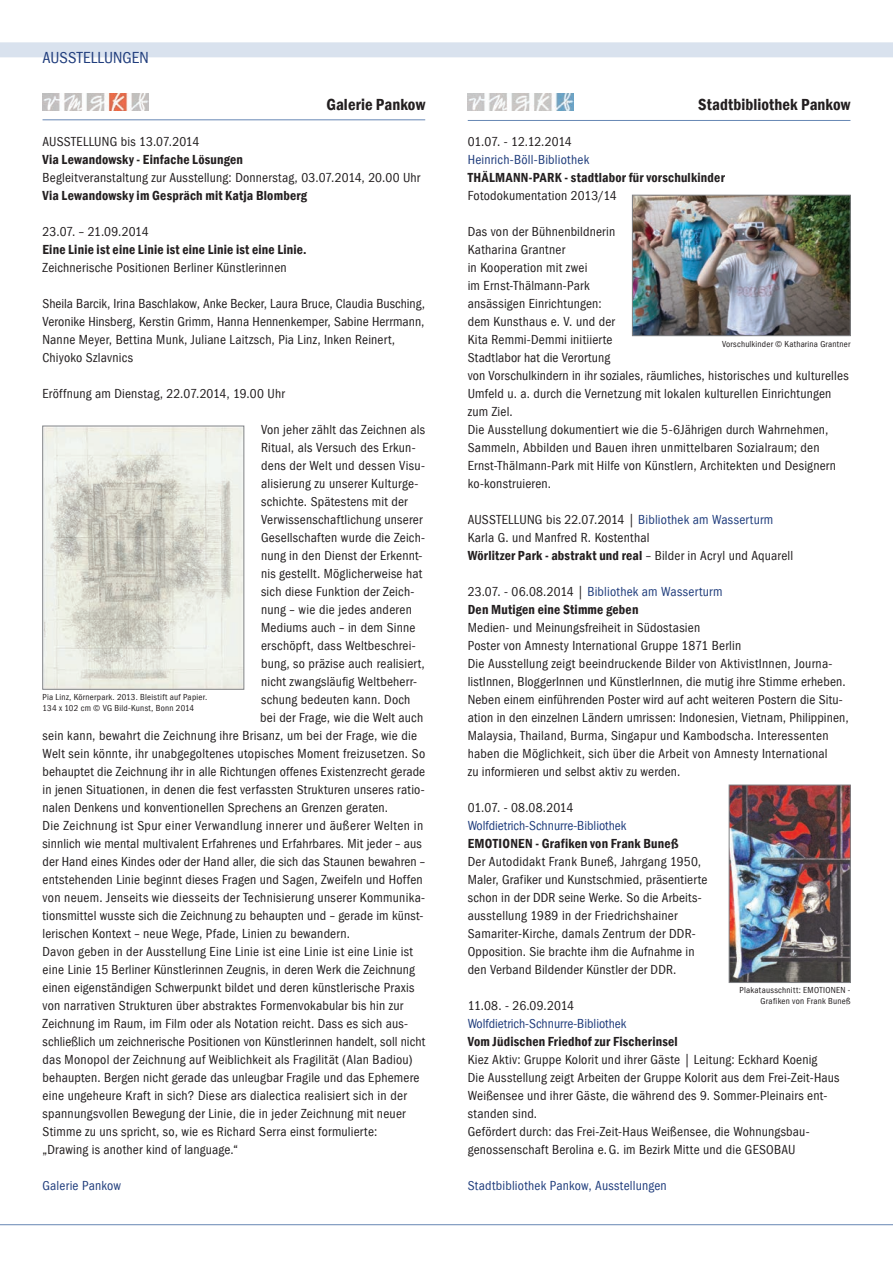
<style>
.page{position:relative;width:893px;height:1263px;background:#fff}
.page>*{position:absolute;margin:0;border:0;box-sizing:border-box;transform-origin:0 0}
.t1{font:600 condensed 16.5px "Franklin Gothic";letter-spacing:.005em;color:#231f20}
.t2{font:condensed 16.5px "Franklin Gothic";letter-spacing:.005em;color:#213e7d}
.t3{font:condensed 13.5px/18px "Franklin Gothic";letter-spacing:.015em;color:#231f20}
.t4{font:600 condensed 13.5px/18px "Franklin Gothic";letter-spacing:.015em;color:#231f20}
.t5{font:condensed 13.5px "Franklin Gothic";letter-spacing:.01em;color:#213e7d}
.t6{font:condensed 13.5px "Franklin Gothic";letter-spacing:-.02em;color:#231f20}
.t7{font:condensed 13.5px "Franklin Gothic";letter-spacing:-.005em;color:#231f20}
.t8{font:condensed 9px/10.8px "Franklin Gothic";letter-spacing:.03em;color:#231f20}
.s1{color:#213e7d}
.s2{font-weight:600}
.s3{font-weight:400}
.s4{font-weight:400;color:#213e7d}
</style>
<div class="page">
<img style="left:45px;top:428px;width:197px;height:259px">
<div style="left:43px;top:426px;width:201px;height:263px;border:1px solid #808285"></div>
<img style="left:634px;top:197px;width:214px;height:137px">
<div style="left:632px;top:195px;width:218px;height:141px;border:1px solid #808285"></div>
<img style="left:731px;top:787px;width:117px;height:194px">
<div style="left:729px;top:785px;width:121px;height:198px;border:1px solid #808285"></div>
<hr style="left:0;top:1224px;width:893px;height:1px;background:#6687b4">
<img style="left:43px;top:93px;width:105px;height:17px">
<hr style="left:43px;top:119px;width:382px;height:1px;background:#6687b4">
<div style="left:0;top:42px;width:893px;height:15px;background:#d9e2ee"></div>
<img style="left:468px;top:93px;width:105px;height:17px">
<hr style="left:468px;top:120px;width:382px;height:1px;background:#6687b4">
<p class="t2" style="left:43px;top:48px;width:108px">AUSSTELLUNGEN</p>
<p class="t1" style="left:326px;top:94px;width:100px">Galerie Pankow</p>
<p class="t3" style="left:43px;top:133px;width:158px">AUSSTELLUNG bis 13.07.2014</p>
<p class="t4" style="left:43px;top:151px;width:202px">Via Lewandowsky - Einfache Lösungen</p>
<p class="t3" style="left:43px;top:169px;width:379px">Begleitveranstaltung zur Ausstellung: Donnerstag, 03.07.2014, 20.00 Uhr</p>
<p class="t4" style="left:43px;top:187px;width:266px">Via Lewandowsky im Gespräch mit Katja Blomberg</p>
<p class="t6" style="left:43px;top:224px;width:108px">23.07. – 21.09.2014</p>
<p class="t4" style="left:43px;top:241px;width:266px">Eine Linie ist eine Linie ist eine Linie ist eine Linie.</p>
<p class="t3" style="left:43px;top:259px;width:246px">Zeichnerische Positionen Berliner Künstlerinnen</p>
<p class="t3" style="left:43px;top:295px;width:384px">Sheila Barcik, Irina Baschlakow, Anke Becker, Laura Bruce, Claudia Busching, Veronike Hinsberg, Kerstin Grimm, Hanna Hennenkemper, Sabine Herrmann, Nanne Meyer, Bettina Munk, Juliane Laitzsch, Pia Linz, Inken Reinert, Chiyoko Szlavnics</p>
<p class="t3" style="left:43px;top:385px;width:244px">Eröffnung am Dienstag, 22.07.2014, 19.00 Uhr</p>
<p class="t3" style="left:261px;top:421px;width:166px">Von jeher zählt das Zeichnen als</p>
<p class="t3" style="left:261px;top:439px;width:156px">Ritual, als Versuch des Erkun-</p>
<p class="t3" style="left:261px;top:457px;width:165px">dens der Welt und dessen Visu-</p>
<p class="t3" style="left:261px;top:475px;width:159px">alisierung zu unserer Kulturge-</p>
<p class="t3" style="left:261px;top:493px;width:148px">schichte. Spätestens mit der</p>
<p class="t3" style="left:261px;top:511px;width:163px">Verwissenschaftlichung unserer</p>
<p class="t3" style="left:261px;top:529px;width:166px">Gesellschaften wurde die Zeich-</p>
<p class="t3" style="left:261px;top:547px;width:163px">nung in den Dienst der Erkennt-</p>
<p class="t3" style="left:261px;top:565px;width:163px">nis gestellt. Möglicherweise hat</p>
<p class="t3" style="left:261px;top:583px;width:155px">sich diese Funktion der Zeich-</p>
<p class="t3" style="left:261px;top:601px;width:152px">nung – wie die jedes anderen</p>
<p class="t3" style="left:261px;top:619px;width:156px">Mediums auch – in dem Sinne</p>
<p class="t3" style="left:261px;top:637px;width:156px">erschöpft, dass Weltbeschrei-</p>
<p class="t3" style="left:261px;top:655px;width:165px">bung, so präzise auch realisiert,</p>
<p class="t3" style="left:261px;top:673px;width:157px">nicht zwangsläufig Weltbeherr-</p>
<p class="t3" style="left:261px;top:691px;width:151px">schung bedeuten kann. Doch</p>
<p class="t3" style="left:260px;top:709px;width:165px">bei der Frage, wie die Welt auch</p>
<p class="t3" style="left:43px;top:727px;width:376px">sein kann, bewahrt die Zeichnung ihre Brisanz, um bei der Frage, wie die</p>
<p class="t3" style="left:43px;top:745px;width:384px">Welt sein könnte, ihr unabgegoltenes utopisches Moment freizusetzen. So</p>
<p class="t3" style="left:43px;top:763px;width:384px">behauptet die Zeichnung ihr in alle Richtungen offenes Existenzrecht gerade</p>
<p class="t3" style="left:43px;top:781px;width:384px">in jenen Situationen, in denen die fest verfassten Strukturen unseres ratio-</p>
<p class="t3" style="left:43px;top:799px;width:347px">nalen Denkens und konventionellen Sprechens an Grenzen geraten.</p>
<p class="t3" style="left:43px;top:817px;width:382px">Die Zeichnung ist Spur einer Verwandlung innerer und äußerer Welten in</p>
<p class="t3" style="left:43px;top:835px;width:381px">sinnlich wie mental multivalent Erfahrenes und Erfahrbares. Mit jeder – aus</p>
<p class="t3" style="left:43px;top:853px;width:384px">der Hand eines Kindes oder der Hand aller, die sich das Staunen bewahren –</p>
<p class="t3" style="left:43px;top:871px;width:382px">entstehenden Linie beginnt dieses Fragen und Sagen, Zweifeln und Hoffen</p>
<p class="t3" style="left:43px;top:889px;width:384px">von neuem. Jenseits wie diesseits der Technisierung unserer Kommunika-</p>
<p class="t3" style="left:43px;top:907px;width:382px">tionsmittel wusste sich die Zeichnung zu behaupten und – gerade im künst-</p>
<p class="t3" style="left:43px;top:925px;width:309px">lerischen Kontext – neue Wege, Pfade, Linien zu bewandern.</p>
<p class="t3" style="left:43px;top:943px;width:372px">Davon geben in der Ausstellung Eine Linie ist eine Linie ist eine Linie ist</p>
<p class="t3" style="left:43px;top:961px;width:374px">eine Linie 15 Berliner Künstlerinnen Zeugnis, in deren Werk die Zeichnung</p>
<p class="t3" style="left:43px;top:979px;width:373px">einen eigenständigen Schwerpunkt bildet und deren künstlerische Praxis</p>
<p class="t3" style="left:43px;top:997px;width:362px">von narrativen Strukturen über abstraktes Formenvokabular bis hin zur</p>
<p class="t3" style="left:43px;top:1015px;width:367px">Zeichnung im Raum, im Film oder als Notation reicht. Dass es sich aus-</p>
<p class="t3" style="left:43px;top:1033px;width:384px">schließlich um zeichnerische Positionen von Künstlerinnen handelt, soll nicht</p>
<p class="t3" style="left:43px;top:1051px;width:371px">das Monopol der Zeichnung auf Weiblichkeit als Fragilität (Alan Badiou)</p>
<p class="t3" style="left:43px;top:1069px;width:378px">behaupten. Bergen nicht gerade das unleugbar Fragile und das Ephemere</p>
<p class="t3" style="left:43px;top:1087px;width:366px">eine ungeheure Kraft in sich? Diese ars dialectica realisiert sich in der</p>
<p class="t3" style="left:43px;top:1105px;width:365px">spannungsvollen Bewegung der Linie, die in jeder Zeichnung mit neuer</p>
<p class="t3" style="left:43px;top:1123px;width:336px">Stimme zu uns spricht, so, wie es Richard Serra einst formulierte:</p>
<p class="t3" style="left:43px;top:1141px;width:197px">„Drawing is another kind of language.“</p>
<p class="t5" style="left:43px;top:1178px;width:80px">Galerie Pankow</p>
<p class="t8" style="left:43px;top:692px;width:166px">Pia Linz, Körnerpark. 2013. Bleistift auf Papier.<br>134 x 102 cm © VG Bild-Kunst, Bonn 2014</p>
<p class="t1" style="left:698px;top:94px;width:154px">Stadtbibliothek Pankow</p>
<p class="t6" style="left:468px;top:134px;width:105px">01.07. - 12.12.2014</p>
<p class="t5" style="left:468px;top:152px;width:123px">Heinrich-Böll-Bibliothek</p>
<p class="t4" style="left:468px;top:169px;width:259px">THÄLMANN-PARK - stadtlabor für vorschulkinder</p>
<p class="t3" style="left:468px;top:187px;width:150px">Fotodokumentation 2013/14</p>
<p class="t3" style="left:468px;top:223px;width:382px">Das von der Bühnenbildnerin<br>Katharina Grantner<br>in Kooperation mit zwei<br>im Ernst-Thälmann-Park<br>ansässigen Einrichtungen:<br>dem Kunsthaus e. V. und der<br>Kita Remmi-Demmi initiierte<br>Stadtlabor hat die Verortung<br>von Vorschulkindern in ihr soziales, räumliches, historisches und kulturelles Umfeld u. a. durch die Vernetzung mit lokalen kulturellen Einrichtungen zum Ziel.<br>Die Ausstellung dokumentiert wie die 5-6Jährigen durch Wahrnehmen, Sammeln, Abbilden und Bauen ihren unmittelbaren Sozialraum; den Ernst-Thälmann-Park mit Hilfe von Künstlern, Architekten und Designern ko-konstruieren.</p>
<p class="t3" style="left:468px;top:511px;width:327px">AUSSTELLUNG bis 22.07.2014 | <span class="s1">Bibliothek am Wasserturm<br></span>Karla G. und Manfred R. Kostenthal<br><span class="s2">Wörlitzer Park - abstrakt und real</span> – Bilder in Acryl und Aquarell</p>
<p class="t4" style="left:468px;top:583px;width:256px"><span class="s3">23.07. - 06.08.2014 |</span> <span class="s4">Bibliothek am Wasserturm<br></span>Den Mutigen eine Stimme geben</p>
<p class="t3" style="left:468px;top:619px;width:382px">Medien- und Meinungsfreiheit in Südostasien<br>Poster von Amnesty International Gruppe 1871 Berlin<br>Die Ausstellung zeigt beeindruckende Bilder von AktivistInnen, Journa&shy;listInnen, BloggerInnen und KünstlerInnen, die mutig ihre Stimme erheben.<br>Neben einem einführenden Poster wird auf acht weiteren Postern die Situ&shy;ation in den einzelnen Ländern umrissen: Indonesien, Vietnam, Philippinen, Malaysia, Thailand, Burma, Singapur und Kambodscha. Interessenten haben die Möglichkeit, sich über die Arbeit von Amnesty International<br>zu informieren und selbst aktiv zu werden.</p>
<p class="t6" style="left:468px;top:800px;width:107px">01.07. - 08.08.2014</p>
<p class="t5" style="left:468px;top:818px;width:160px">Wolfdietrich-Schnurre-Bibliothek</p>
<p class="t4" style="left:468px;top:835px;width:212px">EMOTIONEN - Grafiken von Frank Buneß</p>
<p class="t3" style="left:468px;top:853px;width:241px">Der Autodidakt Frank Buneß, Jahrgang 1950, Maler, Grafiker und Kunstschmied, präsentierte schon in der DDR seine Werke. So die Arbeits&shy;ausstellung 1989 in der Friedrichshainer Samariter-Kirche, damals Zentrum der DDR-Opposition. Sie brachte ihm die Aufnahme in den Verband Bildender Künstler der DDR.</p>
<p class="t7" style="left:468px;top:998px;width:108px">11.08. - 26.09.2014</p>
<p class="t5" style="left:468px;top:1016px;width:160px">Wolfdietrich-Schnurre-Bibliothek</p>
<p class="t4" style="left:468px;top:1033px;width:212px">Vom Jüdischen Friedhof zur Fischerinsel</p>
<p class="t3" style="left:468px;top:1051px;width:373px">Kiez Aktiv: Gruppe Kolorit und ihrer Gäste | Leitung: Eckhard Koenig<br>Die Ausstellung zeigt Arbeiten der Gruppe Kolorit aus dem Frei-Zeit-Haus Weißensee und ihrer Gäste, die während des 9. Sommer-Pleinairs ent&shy;standen sind.<br>Gefördert durch: das Frei-Zeit-Haus Weißensee, die Wohnungsbau&shy;genossenschaft Berolina e.G. im Bezirk Mitte und die GESOBAU</p>
<p class="t5" style="left:468px;top:1178px;width:200px">Stadtbibliothek Pankow, Ausstellungen</p>
<p class="t8" style="left:722px;top:338px;width:130px">Vorschulkinder © Katharina Grantner</p>
<p class="t8" style="left:739px;top:985px;width:112px;text-align:right">Plakatausschnitt: EMOTIONEN -<br>Grafiken von Frank Buneß</p>
</div>
